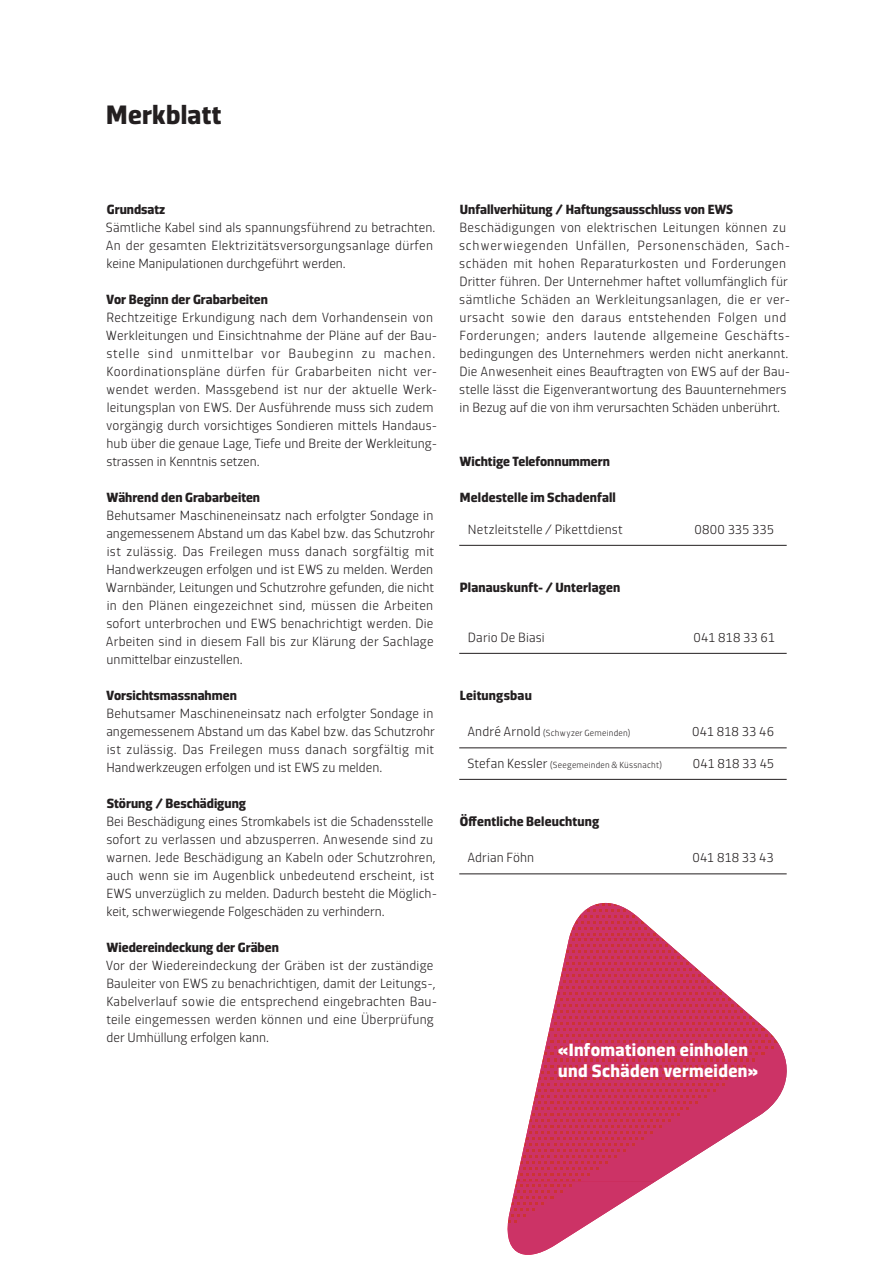
<style>
.page{position:relative;width:893px;height:1263px;background:#fff}
.page>*{position:absolute;margin:0;border:0;box-sizing:border-box;transform-origin:0 0}
._03_Titel{font:700 27px "Dic Sans";letter-spacing:.01em;color:#231f20}
._04_Zitat{font:700 18px "Dic Sans";letter-spacing:.02em;color:#fff}
._01_Grundschrift{font:300 13.5px/18px "Dic Sans";letter-spacing:.015em;color:#231f20}
._01_Grundschrift-2{font:700 13.5px "Dic Sans";color:#231f20}
._02_Grundtext{font:300 13.5px "Dic Sans";letter-spacing:.01em;color:#231f20}
._02_Grundtext-2{font:700 13.5px "Dic Sans";letter-spacing:.01em;color:#231f20}
._02_Grundtext-3{font:300 13.5px "Dic Sans";letter-spacing:-.01em;color:#231f20}
._02_Grundtext-4{font:300 9px "Dic Sans";letter-spacing:.025em;color:#231f20}
.s1{font-size:13.5px}
</style>
<div class="page">
<hr style="left:459px;top:545px;width:328px;height:1px;background:#231f20">
<hr style="left:459px;top:653px;width:328px;height:1px;background:#231f20">
<hr style="left:459px;top:748px;width:328px;height:1px;background:#231f20">
<hr style="left:459px;top:779px;width:328px;height:1px;background:#231f20">
<hr style="left:459px;top:874px;width:328px;height:1px;background:#231f20">
<img style="left:569px;top:903px;width:93px;height:35px">
<img style="left:516px;top:938px;width:271px;height:243px">
<img style="left:507px;top:1181px;width:148px;height:74px">
<p class="_03_Titel" style="left:106px;top:95px;width:116px">Merkblatt</p>
<p class="_01_Grundschrift-2" style="left:107px;top:200px;width:60px">Grundsatz</p>
<p class="_01_Grundschrift" style="left:106px;top:218px;width:331px">Sämtliche Kabel sind als spannungsführend zu betrachten.<br>An der gesamten Elektrizitätsversorgungsanlage dürfen keine Manipulationen durchgeführt werden.</p>
<p class="_01_Grundschrift-2" style="left:106px;top:290px;width:163px">Vor Beginn der Grabarbeiten</p>
<p class="_01_Grundschrift" style="left:106px;top:308px;width:333px">Rechtzeitige Erkundigung nach dem Vorhandensein von Werkleitungen und Einsichtnahme der Pläne auf der Bau&shy;stelle sind unmittelbar vor Baubeginn zu machen.<br>Koordinationspläne dürfen für Grabarbeiten nicht ver&shy;wendet werden. Massgebend ist nur der aktuelle Werk&shy;leitungsplan von EWS. Der Ausführende muss sich zudem vorgängig durch vorsichtiges Sondieren mittels Handaus&shy;hub über die genaue Lage, Tiefe und Breite der Werkleitung&shy;strassen in Kenntnis setzen.</p>
<p class="_01_Grundschrift-2" style="left:106px;top:488px;width:155px">Während den Grabarbeiten</p>
<p class="_01_Grundschrift" style="left:106px;top:506px;width:330px;text-align:justify">Behutsamer Maschineneinsatz nach erfolgter Sondage in angemessenem Abstand um das Kabel bzw. das Schutzrohr ist zulässig. Das Freilegen muss danach sorgfältig mit Handwerkzeugen erfolgen und ist EWS zu melden. Werden Warnbänder, Leitungen und Schutzrohre gefunden, die nicht in den Plänen eingezeichnet sind, müssen die Arbeiten sofort unterbrochen und EWS benachrichtigt werden. Die Arbeiten sind in diesem Fall bis zur Klärung der Sachlage unmittelbar einzustellen.</p>
<p class="_01_Grundschrift-2" style="left:106px;top:686px;width:132px">Vorsichtsmassnahmen</p>
<p class="_01_Grundschrift" style="left:106px;top:704px;width:330px;text-align:justify">Behutsamer Maschineneinsatz nach erfolgter Sondage in angemessenem Abstand um das Kabel bzw. das Schutzrohr ist zulässig. Das Freilegen muss danach sorgfältig mit Handwerkzeugen erfolgen und ist EWS zu melden.</p>
<p class="_01_Grundschrift-2" style="left:107px;top:794px;width:141px">Störung / Beschädigung</p>
<p class="_01_Grundschrift" style="left:106px;top:812px;width:333px">Bei Beschädigung eines Stromkabels ist die Schadensstelle sofort zu verlassen und abzusperren. Anwesende sind zu warnen. Jede Beschädigung an Kabeln oder Schutzrohren, auch wenn sie im Augenblick unbedeutend erscheint, ist EWS unverzüglich zu melden. Dadurch besteht die Möglich&shy;keit, schwerwiegende Folgeschäden zu verhindern.</p>
<p class="_01_Grundschrift-2" style="left:106px;top:938px;width:174px">Wiedereindeckung der Gräben</p>
<p class="_01_Grundschrift" style="left:106px;top:956px;width:333px">Vor der Wiedereindeckung der Gräben ist der zuständige Bauleiter von EWS zu benachrichtigen, damit der Leitungs-, Kabelverlauf sowie die entsprechend eingebrachten Bau&shy;teile eingemessen werden können und eine Überprüfung der Umhüllung erfolgen kann.</p>
<p class="_01_Grundschrift-2" style="left:460px;top:200px;width:275px">Unfallverhütung / Haftungsausschluss von EWS</p>
<p class="_01_Grundschrift" style="left:459px;top:218px;width:332px">Beschädigungen von elektrischen Leitungen können zu schwerwiegenden Unfällen, Personenschäden, Sach&shy;schäden mit hohen Reparaturkosten und Forderungen Dritter führen. Der Unternehmer haftet vollumfänglich für sämtliche Schäden an Werkleitungsanlagen, die er ver&shy;ursacht sowie den daraus entstehenden Folgen und Forderungen; anders lautende allgemeine Geschäfts&shy;bedingungen des Unternehmers werden nicht anerkannt.<br>Die Anwesenheit eines Beauftragten von EWS auf der Bau&shy;stelle lässt die Eigenverantwortung des Bauunternehmers in Bezug auf die von ihm verursachten Schäden unberührt.</p>
<p class="_01_Grundschrift-2" style="left:459px;top:452px;width:152px">Wichtige Telefonnummern</p>
<p class="_02_Grundtext-2" style="left:460px;top:488px;width:157px">Meldestelle im Schadenfall</p>
<p class="_02_Grundtext" style="left:468px;top:520px;width:156px">Netzleitstelle / Pikettdienst</p>
<p class="_02_Grundtext-3" style="left:695px;top:520px;width:81px">0800 335 335</p>
<p class="_02_Grundtext-2" style="left:460px;top:578px;width:162px">Planauskunft- / Unterlagen</p>
<p class="_02_Grundtext" style="left:468px;top:628px;width:78px">Dario De Biasi</p>
<p class="_02_Grundtext" style="left:694px;top:628px;width:83px">041 818 33 61</p>
<p class="_02_Grundtext-2" style="left:460px;top:686px;width:73px">Leitungsbau</p>
<p class="_02_Grundtext-4" style="left:467px;top:727px;width:165px"><span class="s1">André Arnold</span> (Schwyzer Gemeinden)</p>
<p class="_02_Grundtext" style="left:692px;top:722px;width:83px">041 818 33 46</p>
<p class="_02_Grundtext-4" style="left:467px;top:758px;width:196px"><span class="s1">Stefan Kessler</span> (Seegemeinden &amp; Küssnacht)</p>
<p class="_02_Grundtext" style="left:693px;top:754px;width:83px">041 818 33 45</p>
<p class="_02_Grundtext-2" style="left:460px;top:812px;width:141px">Öffentliche Beleuchtung</p>
<p class="_02_Grundtext" style="left:467px;top:848px;width:68px">Adrian Föhn</p>
<p class="_02_Grundtext" style="left:692px;top:848px;width:83px">041 818 33 43</p>
<p class="_04_Zitat" style="left:558px;top:1036px;width:191px">«Infomationen einholen</p>
<p class="_04_Zitat" style="left:558px;top:1057px;width:201px">und Schäden vermeiden»</p>
</div>
